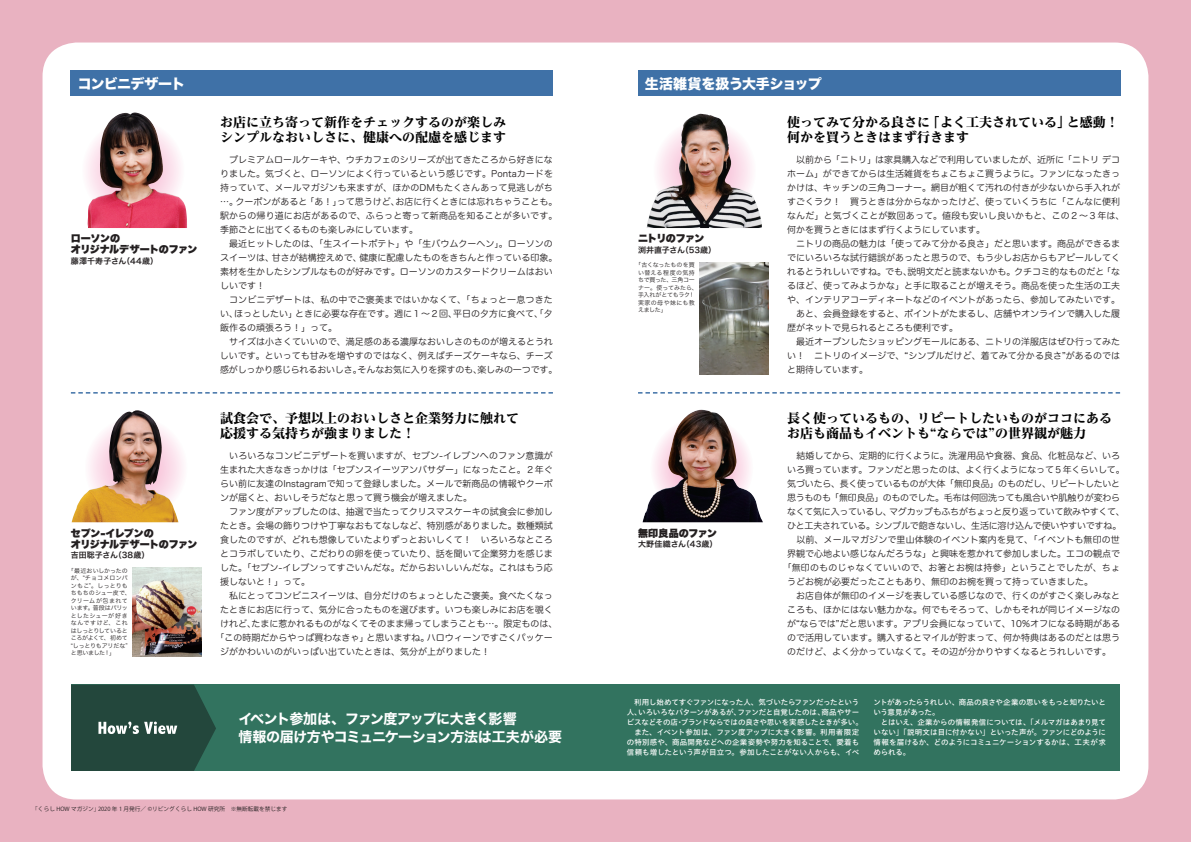
<style>
.page{position:relative;width:1191px;height:842px;background:#fff}
.page>*{position:absolute;margin:0;border:0;box-sizing:border-box;transform-origin:0 0}
.t1{font:14px/18px "Hira Kaku Std W7";letter-spacing:-.035em;color:#fff}
.t2{font:14px "Hira Kaku Std W8";letter-spacing:-.035em;color:#fff}
.t3{font:14px "Hira Kaku Std W8";letter-spacing:-.06em;color:#fff}
.t4{font:800 13px/15px "Reim Pr 6";color:#030303}
.t5{font:10px/11px "Hira Kaku Std W9";letter-spacing:-.025em;color:#231f20}
.t6{font:10px "Hira Kaku Std W9";letter-spacing:.01em;color:#231f20}
.t7{font:10px "Hira Kaku Std W9";letter-spacing:-.06em;color:#231f20}
.t8{font:9px/14px "Hira Maru Std W3";color:#231f20}
.t9{font:9px "Hira Maru Std W3";letter-spacing:-.025em;color:#231f20}
.t10{font:9px "Hira Maru Std W3";letter-spacing:-.03em;color:#231f20}
.t11{font:8px "Hira Kaku Std W6";letter-spacing:.005em;color:#231f20}
.t12{font:8px "Hira Kaku Std W6";letter-spacing:.03em;color:#231f20}
.t13{font:7.5px/10px "Hiragino UD Sans Std W5";letter-spacing:-.015em;color:#fff}
.t14{font:6px/7.5px "Hira Kaku Std W3";color:#231f20}
.t15{font:5.7px "Koz Go Pro";color:#231f20}
</style>
<div class="page">
<div style="left:595px;top:0;width:596px;height:842px;background:#e9b2c1"></div>
<div style="left:595px;top:43px;width:553px;height:756px;background:#fff"></div>
<div style="left:595px;top:685px;width:525px;height:86px;background:#32735f"></div>
<div style="left:638px;top:71px;width:482px;height:25px;background:#3f71a7"></div>
<svg style="left:638px;top:392px;width:482px;height:2px"></svg>
<img style="left:646px;top:114px;width:116px;height:114px">
<img style="left:642px;top:410px;width:121px;height:112px">
<img style="left:699px;top:262px;width:69px;height:112px">
<div style="left:0;top:0;width:595px;height:842px;background:#e9b2c1"></div>
<div style="left:43px;top:43px;width:552px;height:756px;background:#fff"></div>
<div style="left:71px;top:685px;width:524px;height:86px;background:#32735f"></div>
<div style="left:71px;top:71px;width:482px;height:25px;background:#3f71a7"></div>
<svg style="left:71px;top:685px;width:145px;height:86px;background:#2b5045"></svg>
<svg style="left:71px;top:392px;width:482px;height:2px"></svg>
<div style="left:84px;top:416px;width:103px;height:103px;background:#fdf5f9;border-radius:52px"></div>
<img style="left:87px;top:112px;width:100px;height:116px">
<img style="left:72px;top:410px;width:106px;height:112px">
<img style="left:132px;top:567px;width:69px;height:89px">
<h1 class="t3" style="left:78px;top:76px;width:109px">コンビニデザート</h1>
<h1 class="t2" style="left:645px;top:76px;width:178px">生活雑貨を扱う大手ショップ</h1>
<h2 class="t4" style="left:220px;top:115px;width:288px">お店に立ち寄って新作をチェックするのが楽しみシンプルなおいしさに、健康への配慮を感じます</h2>
<h2 class="t4" style="left:787px;top:115px;width:333px">使ってみて分かる良さに「よく工夫されている」と感動！何かを買うときはまず行きます</h2>
<p class="t5" style="left:71px;top:233px;width:128px">ローソンの<br>オリジナルデザートのファン</p>
<p class="t11" style="left:71px;top:254px;width:89px">藤澤千寿子さん（44歳）</p>
<p class="t8" style="left:220px;top:153px;width:339px">　プレミアムロールケーキや、ウチカフェのシリーズが出てきたころから好きになりました。気づくと、ローソンによく行っているという感じです。Pontaカードを持っていて、メールマガジンも来ますが、ほかのDMもたくさんあって見逃しがち…。クーポンがあると「あ！」って思うけど、お店に行くときには忘れちゃうことも。駅からの帰り道にお店があるので、ふらっと寄って新商品を知ることが多いです。季節ごとに出てくるものも楽しみにしています。<br>　最近ヒットしたのは、「生スイートポテト」や「生バウムクーヘン」。ローソンのスイーツは、甘さが結構控えめで、健康に配慮したものをきちんと作っている印象。素材を生かしたシンプルなものが好みです。ローソンのカスタードクリームはおいしいです！<br>　コンビニデザートは、私の中でご褒美まではいかなくて、「ちょっと一息つきたい、ほっとしたい」ときに必要な存在です。週に１〜２回、平日の夕方に食べて、「夕飯作るの頑張ろう！」って。<br>　サイズは小さくていいので、満足感のある濃厚なおいしさのものが増えるとうれしいです。といっても甘みを増やすのではなく、例えばチーズケーキなら、チーズ感がしっかり感じられるおいしさ。そんなお気に入りを探すのも、楽しみの一つです。</p>
<p class="t7" style="left:638px;top:233px;width:68px">ニトリのファン</p>
<p class="t11" style="left:638px;top:243px;width:80px">渕井直子さん（53歳）</p>
<p class="t14" style="left:638px;top:261px;width:64px;text-indent:-3px">「古くなったものを買い替える程度の気持ちで買った、三角コーナー。使ってみたら、手入れがとてもラク！　実家の母や妹にも教えました」</p>
<p class="t8" style="left:787px;top:153px;width:339px">　以前から「ニトリ」は家具購入などで利用していましたが、近所に「ニトリ デコホーム」ができてからは生活雑貨をちょこちょこ買うように。ファンになったきっかけは、キッチンの三角コーナー。網目が粗くて汚れの付きが少ないから手入れがすごくラク！　買うときは分からなかったけど、使っていくうちに「こんなに便利なんだ」と気づくことが数回あって。値段も安いし良いかもと、この２〜３年は、何かを買うときにはまず行くようにしています。<br>　ニトリの商品の魅力は「使ってみて分かる良さ」だと思います。商品ができるまでにいろいろな試行錯誤があったと思うので、もう少しお店からもアピールしてくれるとうれしいですね。でも、説明文だと読まないかも。クチコミ的なものだと「なるほど、使ってみようかな」と手に取ることが増えそう。商品を使った生活の工夫や、インテリアコーディネートなどのイベントがあったら、参加してみたいです。　あと、会員登録をすると、ポイントがたまるし、店舗やオンラインで購入した履歴がネットで見られるところも便利です。<br>　最近オープンしたショッピングモールにある、ニトリの洋服店はぜひ行ってみたい！　ニトリのイメージで、“シンプルだけど、着てみて分かる良さ”があるのではと期待しています。</p>
<h2 class="t4" style="left:220px;top:411px;width:301px">試食会で、予想以上のおいしさと企業努力に触れて応援する気持ちが強まりました！</h2>
<h2 class="t4" style="left:787px;top:411px;width:326px">長く使っているもの、リピートしたいものがココにあるお店も商品もイベントも“ならでは”の世界観が魅力</h2>
<p class="t5" style="left:71px;top:528px;width:128px">セブン-イレブンの<br>オリジナルデザートのファン</p>
<p class="t11" style="left:71px;top:549px;width:80px">吉田聡子さん（38歳）</p>
<p class="t14" style="left:71px;top:567px;width:61px;text-indent:-3px">「最近おいしかったのが、“チョコメロンパンもこ”。しっとりもちもちのシュー皮で、クリームが包まれています。普段はパリッとしたシューが好きなんですけど、これはしっとりしているところがよくて、初めて“しっとりもアリだな”と思いました！」</p>
<p class="t8" style="left:220px;top:448px;width:334px">　いろいろなコンビニデザートを買いますが、セブン-イレブンへのファン意識が</p>
<p class="t8" style="left:220px;top:462px;width:334px">生まれた大きなきっかけは「セブンスイーツアンバサダー」になったこと。２年ぐ</p>
<p class="t8" style="left:220px;top:476px;width:334px">らい前に友達のInstagramで知って登録しました。メールで新商品の情報やクーポ</p>
<p class="t8" style="left:220px;top:490px;width:254px">ンが届くと、おいしそうだなと思って買う機会が増えました。</p>
<p class="t8" style="left:220px;top:504px;width:334px">　ファン度がアップしたのは、抽選で当たってクリスマスケーキの試食会に参加し</p>
<p class="t8" style="left:220px;top:518px;width:334px">たとき。会場の飾りつけや丁寧なおもてなしなど、特別感がありました。数種類試</p>
<p class="t8" style="left:220px;top:532px;width:334px">食したのですが、どれも想像していたよりずっとおいしくて！　いろいろなところ</p>
<p class="t8" style="left:220px;top:546px;width:334px">とコラボしていたり、こだわりの卵を使っていたり、話を聞いて企業努力を感じま</p>
<p class="t8" style="left:220px;top:560px;width:334px">した。「セブン-イレブンってすごいんだな。だからおいしいんだな。これはもう応</p>
<p class="t8" style="left:220px;top:574px;width:92px">援しないと！」って。</p>
<p class="t8" style="left:220px;top:589px;width:334px">　私にとってコンビニスイーツは、自分だけのちょっとしたご褒美。食べたくなっ</p>
<p class="t8" style="left:220px;top:603px;width:334px">たときにお店に行って、気分に合ったものを選びます。いつも楽しみにお店を覗く</p>
<p class="t8" style="left:220px;top:617px;width:339px">けれど、たまに惹かれるものがなくてそのまま帰ってしまうことも…。限定ものは、</p>
<p class="t8" style="left:215px;top:631px;width:339px">「この時期だからやっぱ買わなきゃ」と思いますね。ハロウィーンですごくパッケー</p>
<p class="t8" style="left:220px;top:645px;width:272px">ジがかわいいのがいっぱい出ていたときは、気分が上がりました！</p>
<p class="t6" style="left:638px;top:527px;width:81px">無印良品のファン</p>
<p class="t12" style="left:638px;top:538px;width:81px">大野佳織さん（43歳）</p>
<p class="t8" style="left:787px;top:448px;width:334px">　結婚してから、定期的に行くように。洗濯用品や食器、食品、化粧品など、いろ</p>
<p class="t8" style="left:787px;top:462px;width:339px">いろ買っています。ファンだと思ったのは、よく行くようになって５年くらいして。</p>
<p class="t9" style="left:787px;top:477px;width:335px">気づいたら、長く使っているものが大体「無印良品」のものだし、リピートしたいと</p>
<p class="t9" style="left:787px;top:491px;width:335px">思うものも「無印良品」のものでした。毛布は何回洗っても風合いや肌触りが変わら</p>
<p class="t10" style="left:787px;top:505px;width:339px">なくて気に入っているし、マグカップもふちがちょっと反り返っていて飲みやすくて、</p>
<p class="t9" style="left:787px;top:519px;width:336px">ひと工夫されている。シンプルで飽きないし、生活に溶け込んで使いやすいですね。</p>
<p class="t8" style="left:787px;top:532px;width:334px">　以前、メールマガジンで里山体験のイベント案内を見て、「イベントも無印の世</p>
<p class="t8" style="left:787px;top:546px;width:334px">界観で心地よい感じなんだろうな」と興味を惹かれて参加しました。エコの観点で</p>
<p class="t8" style="left:782px;top:560px;width:339px">「無印のものじゃなくていいので、お箸とお椀は持参」ということでしたが、ちょ</p>
<p class="t8" style="left:787px;top:574px;width:307px">うどお椀が必要だったこともあり、無印のお椀を買って持っていきました。</p>
<p class="t8" style="left:787px;top:589px;width:334px">　お店自体が無印のイメージを表している感じなので、行くのがすごく楽しみなと</p>
<p class="t8" style="left:787px;top:603px;width:334px">ころも、ほかにはない魅力かな。何でもそろって、しかもそれが同じイメージなの</p>
<p class="t8" style="left:787px;top:617px;width:334px">が“ならでは”だと思います。アプリ会員になっていて、10%オフになる時期がある</p>
<p class="t8" style="left:787px;top:631px;width:334px">ので活用しています。購入するとマイルが貯まって、何か特典はあるのだとは思う</p>
<p class="t8" style="left:787px;top:645px;width:325px">のだけど、よく分かっていなくて。その辺が分かりやすくなるとうれしいです。</p>
<h1 class="t1" style="left:238px;top:710px;width:325px">イベント参加は、ファン度アップに大きく影響<br>情報の届け方やコミュニケーション方法は工夫が必要</h1>
<p class="t13" style="left:626px;top:697px;width:238px">　利用し始めてすぐファンになった人、気づいたらファンだったという人、いろいろなパターンがあるが、ファンだと自覚したのは、商品やサービスなどその店・ブランドならではの良さや思いを実感したときが多い。　また、イベント参加は、ファン度アップに大きく影響。利用者限定の特別感や、商品開発などへの企業姿勢や努力を知ることで、愛着も信頼も増したという声が目立つ。参加したことがない人からも、イベ</p>
<p class="t13" style="left:873px;top:697px;width:234px">ントがあったらうれしい、商品の良さや企業の思いをもっと知りたいという意見があった。<br>　とはいえ、企業からの情報発信については、「メルマガはあまり見ていない」「説明文は目に付かない」といった声が。ファンにどのように情報を届けるか、どのようにコミュニケーションするかは、工夫が求められる。</p>
<p class="t15" style="left:32px;top:806px;width:257px">「くらし HOW マガジン」2020 年 1 月発行／ ©リビングくらし HOW 研究所　※無断転載を禁じます</p>
</div>
